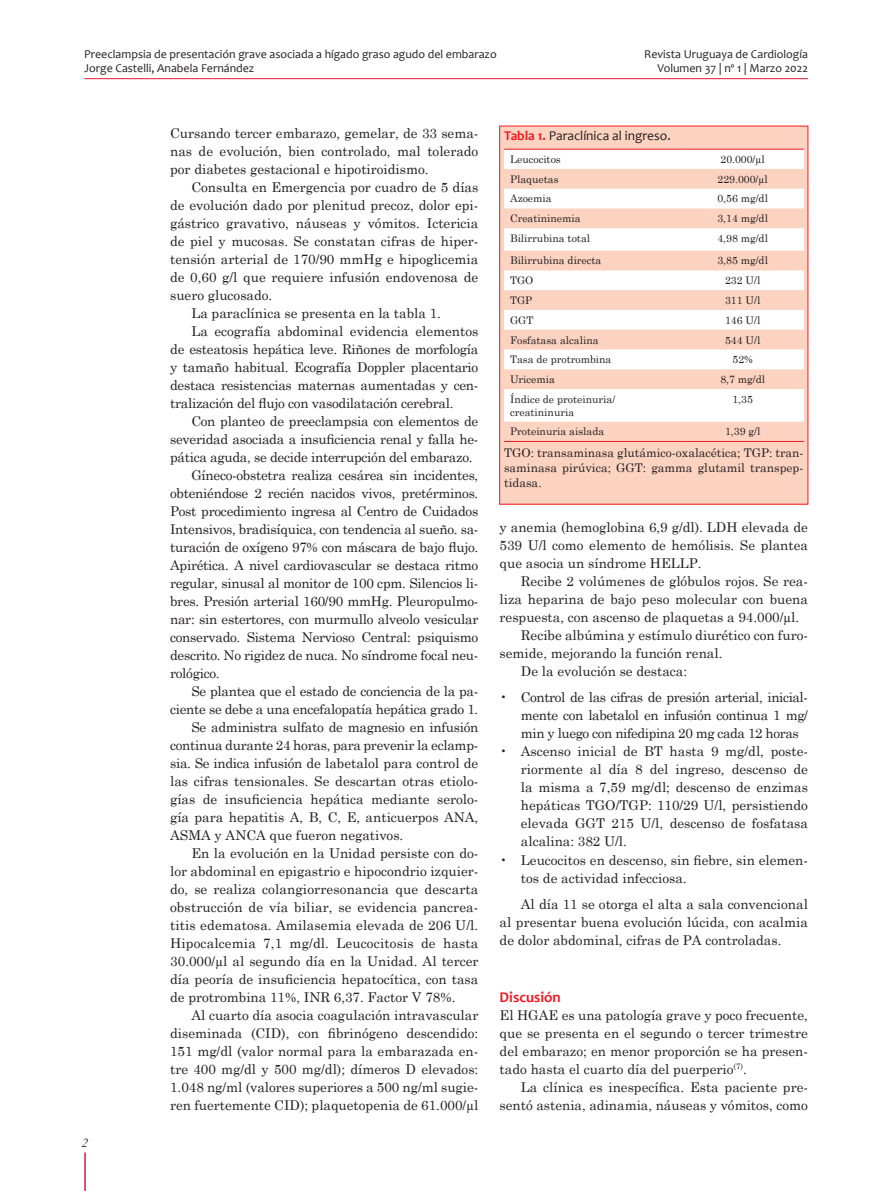
<style>
.page{position:relative;width:893px;height:1191px;background:#fff}
.page>*{position:absolute;margin:0;border:0;box-sizing:border-box;transform-origin:0 0}
.t1{font:700 15px "Candara";color:#ee1d23}
.t2{font:13.5px/18px "Century Schoolbook";color:#231f20;text-align:justify}
.t3{font:13.5px "Century Schoolbook";letter-spacing:-.02em;color:#231f20}
.t4{font:13.5px "Candara";color:#231f20}
.t5{font:italic 13.5px "Garamond";color:#231f20}
.t6{font:12px/14.7px "Candara";color:#231f20;text-align:right}
.t7{font:12px/15px "Century Schoolbook";color:#231f20;text-align:justify}
.t8{font:10.5px/12.8px "Century Schoolbook";color:#231f20}
.s1{font-weight:700;color:#ee1d23}
</style>
<div class="page">
<hr style="left:84px;top:1152px;width:2px;height:39px;background:#e21736">
<hr style="left:84px;top:78px;width:724px;height:1px;background:#e21736">
<div style="left:500px;top:126px;width:308px;height:378px;background:#fcd2c0"></div>
<svg style="left:504px;top:150px;width:300px;height:272px;fill:#fefefe"></svg>
<hr style="left:504px;top:149px;width:177px;height:1px;background:#ee1d23">
<hr style="left:681px;top:149px;width:123px;height:1px;background:#ee1d23">
<hr style="left:504px;top:441px;width:177px;height:1px;background:#ee1d23">
<hr style="left:681px;top:441px;width:123px;height:1px;background:#ee1d23">
<p class="t6" style="left:84px;top:46px;width:414px;text-align:left">Preeclampsia de presentación grave asociada a hígado graso agudo del embarazo<br>Jorge Castelli, Anabela Fernández</p>
<p class="t6" style="left:644px;top:46px;width:165px">Revista Uruguaya de Cardiología<br>Volumen 37 | nº 1 | Marzo 2022</p>
<p class="t5" style="left:82px;top:1134px;width:8px">2</p>
<p class="t2" style="left:170px;top:123px;width:310px">Cursando tercer embarazo, gemelar, de 33 sema&shy;nas de evolución, bien controlado, mal tolerado por diabetes gestacional e hipotiroidismo.</p>
<p class="t2" style="left:191px;top:177px;width:289px">Consulta en Emergencia por cuadro de 5 días</p>
<p class="t2" style="left:170px;top:194px;width:310px">de evolución dado por plenitud precoz, dolor epi-</p>
<p class="t2" style="left:170px;top:212px;width:310px">gástrico gravativo, náuseas y vómitos. Ictericia</p>
<p class="t2" style="left:170px;top:230px;width:310px">de piel y mucosas. Se constatan cifras de hiper-</p>
<p class="t2" style="left:170px;top:248px;width:310px">tensión arterial de 170/90 mmHg e hipoglicemia</p>
<p class="t2" style="left:170px;top:266px;width:310px">de 0,60 g/l que requiere infusión endovenosa de</p>
<p class="t2" style="left:170px;top:284px;width:104px">suero glucosado.</p>
<p class="t2" style="left:191px;top:302px;width:251px">La paraclínica se presenta en la tabla 1.</p>
<p class="t2" style="left:191px;top:320px;width:288px">La ecografía abdominal evidencia elementos</p>
<p class="t3" style="left:170px;top:337px;width:310px">de esteatosis hepática leve. Riñones de morfología</p>
<p class="t3" style="left:170px;top:355px;width:310px">y tamaño habitual. Ecografía Doppler placentario</p>
<p class="t3" style="left:170px;top:373px;width:310px">destaca resistencias maternas aumentadas y cen-</p>
<p class="t3" style="left:170px;top:391px;width:285px">tralización del flujo con vasodilatación cerebral.</p>
<p class="t3" style="left:191px;top:409px;width:288px">Con planteo de preeclampsia con elementos de</p>
<p class="t3" style="left:170px;top:427px;width:310px">severidad asociada a insuficiencia renal y falla he-</p>
<p class="t3" style="left:170px;top:445px;width:304px">pática aguda, se decide interrupción del embarazo.</p>
<p class="t3" style="left:191px;top:463px;width:289px">Gíneco-obstetra realiza cesárea sin incidentes,</p>
<p class="t3" style="left:170px;top:481px;width:310px">obteniéndose 2 recién nacidos vivos, pretérminos.</p>
<p class="t3" style="left:170px;top:499px;width:310px">Post procedimiento ingresa al Centro de Cuidados</p>
<p class="t3" style="left:170px;top:517px;width:310px">Intensivos, bradisíquica, con tendencia al sueño. sa-</p>
<p class="t3" style="left:170px;top:535px;width:310px">turación de oxígeno 97% con máscara de bajo flujo.</p>
<p class="t3" style="left:170px;top:553px;width:310px">Apirética. A nivel cardiovascular se destaca ritmo</p>
<p class="t3" style="left:170px;top:571px;width:310px">regular, sinusal al monitor de 100 cpm. Silencios li-</p>
<p class="t3" style="left:170px;top:589px;width:310px">bres. Presión arterial 160/90 mmHg. Pleuropulmo-</p>
<p class="t3" style="left:170px;top:607px;width:310px">nar: sin estertores, con murmullo alveolo vesicular</p>
<p class="t3" style="left:170px;top:625px;width:310px">conservado. Sistema Nervioso Central: psiquismo</p>
<p class="t3" style="left:170px;top:643px;width:310px">descrito. No rigidez de nuca. No síndrome focal neu-</p>
<p class="t3" style="left:170px;top:661px;width:51px">rológico.</p>
<p class="t3" style="left:191px;top:679px;width:288px">Se plantea que el estado de conciencia de la pa-</p>
<p class="t3" style="left:170px;top:697px;width:310px">ciente se debe a una encefalopatía hepática grado 1.</p>
<p class="t3" style="left:191px;top:715px;width:289px">Se administra sulfato de magnesio en infusión</p>
<p class="t3" style="left:170px;top:733px;width:310px">continua durante 24 horas, para prevenir la eclamp-</p>
<p class="t2" style="left:170px;top:752px;width:310px">sia. Se indica infusión de labetalol para control de</p>
<p class="t2" style="left:170px;top:770px;width:310px">las cifras tensionales. Se descartan otras etiolo-</p>
<p class="t2" style="left:170px;top:788px;width:310px">gías de insuficiencia hepática mediante serolo-</p>
<p class="t2" style="left:170px;top:806px;width:310px">gía para hepatitis A, B, C, E, anticuerpos ANA,</p>
<p class="t2" style="left:170px;top:824px;width:235px">ASMA y ANCA que fueron negativos.</p>
<p class="t2" style="left:191px;top:842px;width:289px">En la evolución en la Unidad persiste con do-</p>
<p class="t2" style="left:170px;top:860px;width:310px">lor abdominal en epigastrio e hipocondrio izquier-</p>
<p class="t2" style="left:170px;top:878px;width:310px">do, se realiza colangiorresonancia que descarta</p>
<p class="t2" style="left:170px;top:896px;width:310px">obstrucción de vía biliar, se evidencia pancrea-</p>
<p class="t2" style="left:170px;top:914px;width:310px">titis edematosa. Amilasemia elevada de 206 U/l.</p>
<p class="t2" style="left:170px;top:932px;width:310px">Hipocalcemia 7,1 mg/dl. Leucocitosis de hasta</p>
<p class="t2" style="left:170px;top:950px;width:310px">30.000/µl al segundo día en la Unidad. Al tercer</p>
<p class="t2" style="left:170px;top:968px;width:310px">día peoría de insuficiencia hepatocítica, con tasa</p>
<p class="t2" style="left:170px;top:986px;width:287px">de protrombina 11%, INR 6,37. Factor V 78%.</p>
<p class="t2" style="left:191px;top:1004px;width:289px">Al cuarto día asocia coagulación intravascular</p>
<p class="t2" style="left:170px;top:1022px;width:310px">diseminada (CID), con fibrinógeno descendido:</p>
<p class="t2" style="left:170px;top:1040px;width:310px">151 mg/dl (valor normal para la embarazada en-</p>
<p class="t2" style="left:170px;top:1058px;width:310px">tre 400 mg/dl y 500 mg/dl); dímeros D elevados:</p>
<p class="t2" style="left:170px;top:1076px;width:310px">1.048 ng/ml (valores superiores a 500 ng/ml sugie-</p>
<p class="t2" style="left:170px;top:1094px;width:310px">ren fuertemente CID); plaquetopenia de 61.000/µl</p>
<p class="t4" style="left:504px;top:127px;width:168px"><span class="s1">Tabla 1.</span> Paraclínica al ingreso.</p>
<p class="t8" style="left:510px;top:152px;width:52px">Leucocitos</p>
<p class="t8" style="left:720px;top:152px;width:46px">20.000/µl</p>
<p class="t8" style="left:510px;top:172px;width:50px">Plaquetas</p>
<p class="t8" style="left:718px;top:172px;width:52px">229.000/µl</p>
<p class="t8" style="left:510px;top:191px;width:43px">Azoemia</p>
<p class="t8" style="left:717px;top:191px;width:52px">0,56 mg/dl</p>
<p class="t8" style="left:510px;top:211px;width:72px">Creatininemia</p>
<p class="t8" style="left:717px;top:211px;width:52px">3,14 mg/dl</p>
<p class="t8" style="left:510px;top:231px;width:82px">Bilirrubina total</p>
<p class="t8" style="left:717px;top:231px;width:52px">4,98 mg/dl</p>
<p class="t8" style="left:510px;top:253px;width:93px">Bilirrubina directa</p>
<p class="t8" style="left:717px;top:253px;width:52px">3,85 mg/dl</p>
<p class="t8" style="left:510px;top:273px;width:25px">TGO</p>
<p class="t8" style="left:725px;top:273px;width:37px">232 U/l</p>
<p class="t8" style="left:510px;top:293px;width:24px">TGP</p>
<p class="t8" style="left:725px;top:293px;width:37px">311 U/l</p>
<p class="t8" style="left:510px;top:313px;width:25px">GGT</p>
<p class="t8" style="left:725px;top:313px;width:37px">146 U/l</p>
<p class="t8" style="left:510px;top:332px;width:90px">Fosfatasa alcalina</p>
<p class="t8" style="left:725px;top:332px;width:37px">544 U/l</p>
<p class="t8" style="left:510px;top:352px;width:103px">Tasa de protrombina</p>
<p class="t8" style="left:732px;top:352px;width:22px">52%</p>
<p class="t8" style="left:510px;top:372px;width:46px">Uricemia</p>
<p class="t8" style="left:720px;top:372px;width:46px">8,7 mg/dl</p>
<p class="t8" style="left:510px;top:392px;width:107px">Índice de proteinuria/ creatininuria</p>
<p class="t8" style="left:732px;top:392px;width:22px">1,35</p>
<p class="t8" style="left:510px;top:424px;width:96px">Proteinuria aislada</p>
<p class="t8" style="left:725px;top:424px;width:37px">1,39 g/l</p>
<p class="t7" style="left:504px;top:444px;width:301px">TGO: transaminasa glutámico-oxalacética; TGP: tran&shy;saminasa pirúvica; GGT: gamma glutamil transpep&shy;tidasa.</p>
<p class="t2" style="left:500px;top:517px;width:310px">y anemia (hemoglobina 6,9 g/dl). LDH elevada de 539 U/l como elemento de hemólisis. Se plantea que asocia un síndrome HELLP.</p>
<p class="t2" style="left:521px;top:571px;width:289px">Recibe 2 volúmenes de glóbulos rojos. Se rea-</p>
<p class="t2" style="left:500px;top:589px;width:310px">liza heparina de bajo peso molecular con buena</p>
<p class="t2" style="left:500px;top:607px;width:301px">respuesta, con ascenso de plaquetas a 94.000/µl.</p>
<p class="t2" style="left:521px;top:625px;width:289px">Recibe albúmina y estímulo diurético con furo-</p>
<p class="t2" style="left:500px;top:643px;width:224px">semide, mejorando la función renal.</p>
<p class="t2" style="left:521px;top:661px;width:168px">De la evolución se destaca:</p>
<p class="t2" style="left:521px;top:687px;width:289px;text-indent:-21px">• Control de las cifras de presión arterial, inicial&shy;mente con labetalol en infusión continua 1 mg/ min y luego con nifedipina 20 mg cada 12 horas</p>
<p class="t2" style="left:521px;top:741px;width:289px;text-indent:-21px">• Ascenso inicial de BT hasta 9 mg/dl, poste&shy;riormente al día 8 del ingreso, descenso de la misma a 7,59 mg/dl; descenso de enzimas hepáticas TGO/TGP: 110/29 U/l, persistiendo elevada GGT 215 U/l, descenso de fosfatasa alcalina: 382 U/l.</p>
<p class="t2" style="left:521px;top:849px;width:289px;text-indent:-21px">• Leucocitos en descenso, sin fiebre, sin elemen&shy;tos de actividad infecciosa.</p>
<p class="t2" style="left:500px;top:894px;width:310px;text-indent:21px">Al día 11 se otorga el alta a sala convencional al presentar buena evolución lúcida, con acalmia de dolor abdominal, cifras de PA controladas.</p>
<p class="t1" style="left:500px;top:987px;width:63px">Discusión</p>
<p class="t2" style="left:500px;top:1004px;width:310px">El HGAE es una patología grave y poco frecuente, que se presenta en el segundo o tercer trimestre del embarazo; en menor proporción se ha presen&shy;tado hasta el cuarto día del puerperio<sup>(7)</sup>.</p>
<p class="t2" style="left:500px;top:1076px;width:310px;text-align:right">La clínica es inespecífica. Esta paciente pre&shy;sentó astenia, adinamia, náuseas y vómitos, como</p>
</div>
